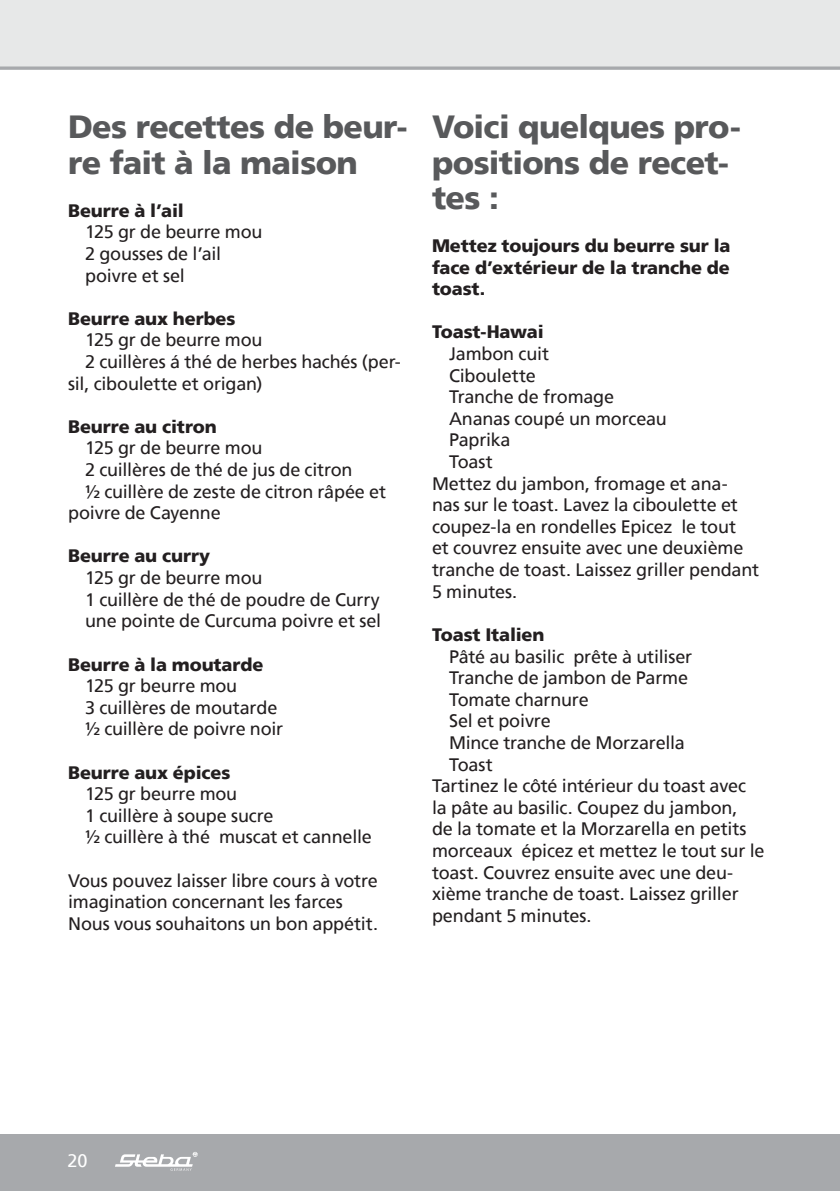
<style>
.page{position:relative;width:840px;height:1191px;background:#fff}
.page>*{position:absolute;margin:0;border:0;box-sizing:border-box;transform-origin:0 0}
.t1{font:900 32px/35.2px "Frutiger";letter-spacing:-.02em;color:#58595b}
.t2{font:18px/21.6px "Frutiger";letter-spacing:-.01em;color:#231f20}
.t3{font:900 18px/21.6px "Frutiger";letter-spacing:-.005em;color:#231f20;text-align:justify}
.t4{font:18px "Frutiger";color:#fff}
</style>
<div class="page">
<div style="left:0;top:0;width:839px;height:68px;background:#e7e8e8"></div>
<hr style="left:839px;top:1134px;width:1px;height:57px;background:#a7a9ac">
<div style="left:0;top:1134px;width:839px;height:57px;background:#a7a9ac"></div>
<svg style="left:115px;top:1152px;width:82px;height:18px"></svg>
<svg style="left:0;top:66px;width:839px;height:4px;background:#b2b4b7"></svg>
<h1 class="t1" style="left:68px;top:109px;width:341px">Des recettes de beur&shy;re fait à la maison</h1>
<p class="t3" style="left:68px;top:199px;width:117px">Beurre à l’ail</p>
<p class="t2" style="left:85px;top:221px;width:179px">125 gr de beurre mou<br>2 gousses de l’ail poivre et sel</p>
<p class="t3" style="left:68px;top:307px;width:169px">Beurre aux herbes</p>
<p class="t2" style="left:85px;top:329px;width:179px">125 gr de beurre mou</p>
<p class="t2" style="left:85px;top:351px;width:317px">2 cuillères á thé de herbes hachés (per-</p>
<p class="t2" style="left:68px;top:372px;width:196px">sil, ciboulette et origan)</p>
<p class="t3" style="left:68px;top:415px;width:150px">Beurre au citron</p>
<p class="t2" style="left:85px;top:437px;width:179px">125 gr de beurre mou</p>
<p class="t2" style="left:85px;top:459px;width:269px">2 cuillères de thé de jus de citron</p>
<p class="t2" style="left:85px;top:480px;width:302px">½ cuillère de zeste de citron râpée et</p>
<p class="t2" style="left:68px;top:502px;width:154px">poivre de Cayenne</p>
<p class="t3" style="left:68px;top:545px;width:144px">Beurre au curry</p>
<p class="t2" style="left:85px;top:567px;width:297px">125 gr de beurre mou<br>1 cuillère de thé de poudre de Curry une pointe de Curcuma poivre et sel</p>
<p class="t3" style="left:68px;top:653px;width:197px">Beurre à la moutarde</p>
<p class="t2" style="left:85px;top:675px;width:199px">125 gr beurre mou<br>3 cuillères de moutarde ½ cuillère de poivre noir</p>
<p class="t3" style="left:68px;top:761px;width:164px">Beurre aux épices</p>
<p class="t2" style="left:85px;top:783px;width:288px">125 gr beurre mou<br>1 cuillère à soupe sucre<br>½ cuillère à thé muscat et cannelle</p>
<p class="t2" style="left:68px;top:869px;width:311px">Vous pouvez laisser libre cours à votre imagination concernant les farces<br>Nous vous souhaitons un bon appétit.</p>
<h1 class="t1" style="left:432px;top:109px;width:310px">Voici quelques pro&shy;positions de recet&shy;tes :</h1>
<p class="t3" style="left:432px;top:234px;width:300px">Mettez toujours du beurre sur la face d’extérieur de la tranche de toast.</p>
<p class="t3" style="left:432px;top:321px;width:113px">Toast-Hawai</p>
<p class="t2" style="left:449px;top:343px;width:101px">Jambon cuit</p>
<p class="t2" style="left:449px;top:364px;width:88px">Ciboulette</p>
<p class="t2" style="left:449px;top:386px;width:166px">Tranche de fromage</p>
<p class="t2" style="left:449px;top:407px;width:219px">Ananas coupé un morceau</p>
<p class="t2" style="left:449px;top:429px;width:63px">Paprika</p>
<p class="t2" style="left:449px;top:451px;width:45px">Toast</p>
<p class="t2" style="left:432px;top:472px;width:297px">Mettez du jambon, fromage et ana-</p>
<p class="t2" style="left:432px;top:494px;width:307px">nas sur le toast. Lavez la ciboulette et</p>
<p class="t2" style="left:432px;top:515px;width:305px">coupez-la en rondelles Epicez le tout</p>
<p class="t2" style="left:432px;top:537px;width:313px">et couvrez ensuite avec une deuxième</p>
<p class="t2" style="left:432px;top:559px;width:328px">tranche de toast. Laissez griller pendant</p>
<p class="t2" style="left:432px;top:580px;width:87px">5 minutes.</p>
<p class="t3" style="left:432px;top:623px;width:114px">Toast Italien</p>
<p class="t2" style="left:449px;top:645px;width:244px">Pâté au basilic prête à utiliser</p>
<p class="t2" style="left:449px;top:667px;width:240px">Tranche de jambon de Parme</p>
<p class="t2" style="left:449px;top:688px;width:141px">Tomate charnure</p>
<p class="t2" style="left:449px;top:710px;width:103px">Sel et poivre</p>
<p class="t2" style="left:449px;top:731px;width:237px">Mince tranche de Morzarella</p>
<p class="t2" style="left:449px;top:753px;width:45px">Toast</p>
<p class="t2" style="left:432px;top:775px;width:315px">Tartinez le côté intérieur du toast avec</p>
<p class="t2" style="left:432px;top:796px;width:307px">la pâte au basilic. Coupez du jambon,</p>
<p class="t2" style="left:432px;top:818px;width:316px">de la tomate et la Morzarella en petits</p>
<p class="t2" style="left:432px;top:839px;width:334px">morceaux épicez et mettez le tout sur le</p>
<p class="t2" style="left:432px;top:861px;width:302px">toast. Couvrez ensuite avec une deu-</p>
<p class="t2" style="left:432px;top:883px;width:308px">xième tranche de toast. Laissez griller</p>
<p class="t2" style="left:432px;top:904px;width:161px">pendant 5 minutes.</p>
<p class="t4" style="left:67px;top:1149px;width:22px">20</p>
</div>
